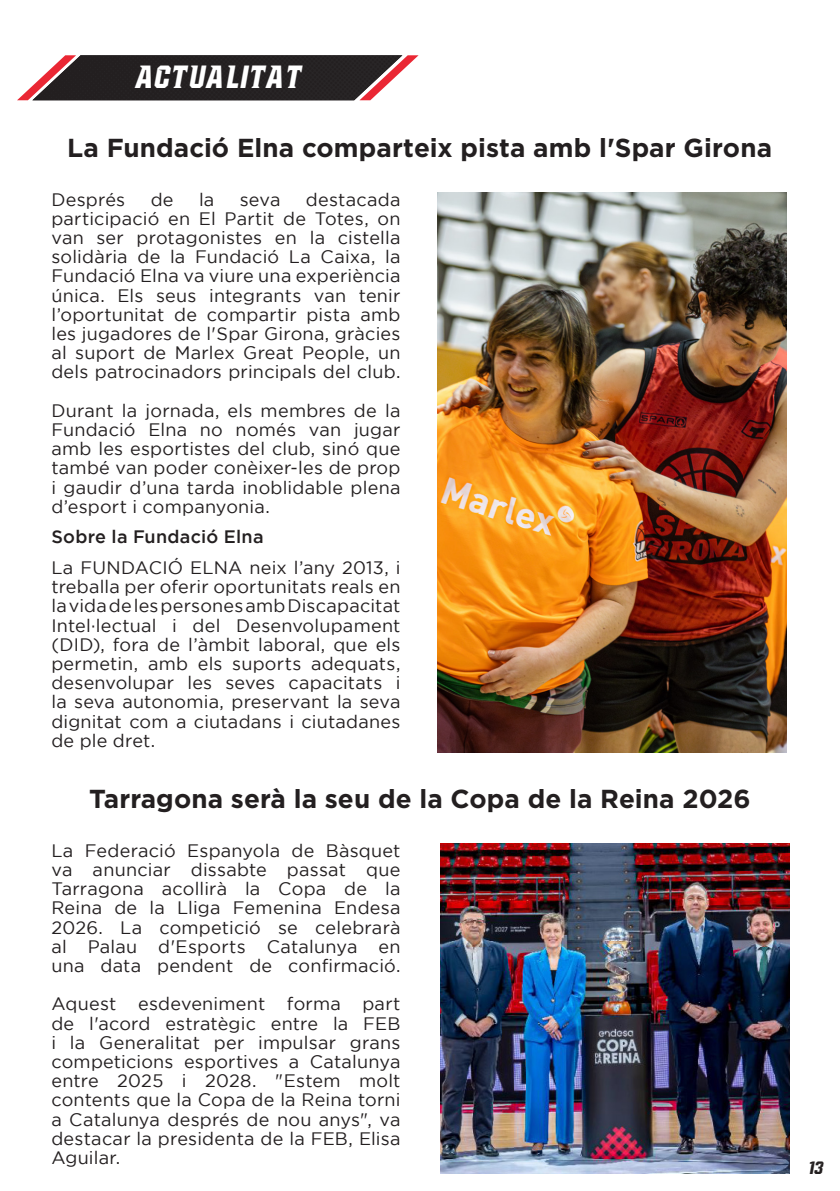
<style>
.page{position:relative;width:840px;height:1191px;background:#fff}
.page>*{position:absolute;margin:0;border:0;box-sizing:border-box;transform-origin:0 0}
.t1{font:italic 32px "NCAA Michigan St Spartans";color:#fff}
.Estilo_de_párrafo_2{font:700 26px "Gotham";letter-spacing:.005em;color:#231f20}
.t2{font:18px/19.2px "Gotham";letter-spacing:.01em;color:#231f20;text-align:justify}
.t3{font:500 18px "Gotham";letter-spacing:.015em;color:#231f20}
.t4{font:italic 18px "NCAA Michigan St Spartans";color:#231f20}
</style>
<div class="page">
<svg style="left:17px;top:55px;width:401px;height:45px;background:#4e4143"></svg>
<img style="left:437px;top:192px;width:348px;height:560px">
<img style="left:440px;top:843px;width:348px;height:331px">
<p class="t1" style="left:135px;top:65px;width:173px">ACTUALITAT</p>
<p class="Estilo_de_párrafo_2" style="left:67px;top:131px;width:706px">La Fundació Elna comparteix pista amb l'Spar Girona</p>
<p class="t2" style="left:51px;top:189px;width:75px">Després</p>
<p class="t2" style="left:151px;top:189px;width:24px">de</p>
<p class="t2" style="left:199px;top:189px;width:17px">la</p>
<p class="t2" style="left:240px;top:189px;width:42px">seva</p>
<p class="t2" style="left:51px;top:189px;width:350px;text-indent:254px">destacada participació en El Partit de Totes, on van ser protagonistes en la cistella solidària de la Fundació La Caixa, la Fundació Elna va viure una experiència única. Els seus integrants van tenir l’oportunitat de compartir pista amb les jugadores de l'Spar Girona, gràcies al suport de Marlex Great People, un dels patrocinadors principals del club.</p>
<p class="t2" style="left:51px;top:400px;width:350px">Durant la jornada, els membres de la Fundació Elna no només van jugar amb les esportistes del club, sinó que també van poder conèixer-les de prop i gaudir d’una tarda inoblidable plena d’esport i companyonia.</p>
<p class="t3" style="left:51px;top:527px;width:214px">Sobre la Fundació Elna</p>
<p class="t2" style="left:51px;top:557px;width:350px">La FUNDACIÓ ELNA neix l’any 2013, i treballa per oferir oportunitats reals en la vida de les persones amb Discapacitat Intel·lectual i del Desenvolupament (DID), fora de l’àmbit laboral, que els permetin, amb els suports adequats, desenvolupar les seves capacitats i la seva autonomia, preservant la seva dignitat com a ciutadans i ciutadanes de ple dret.</p>
<p class="Estilo_de_párrafo_2" style="left:89px;top:782px;width:662px">Tarragona serà la seu de la Copa de la Reina 2026</p>
<p class="t2" style="left:51px;top:840px;width:350px">La Federació Espanyola de Bàsquet va anunciar dissabte passat que Tarragona acollirà la Copa de la Reina de la Lliga Femenina Endesa 2026. La competició se celebrarà al Palau d'Esports Catalunya en una data pendent de confirmació.</p>
<p class="t2" style="left:51px;top:994px;width:350px">Aquest esdeveniment forma part de l'acord estratègic entre la FEB i la Generalitat per impulsar grans competicions esportives a Catalunya entre 2025 i 2028. "Estem molt contents que la Copa de la Reina torni a Catalunya després de nou anys", va destacar la presidenta de la FEB, Elisa Aguilar.</p>
<p class="t4" style="left:807px;top:1161px;width:19px">13</p>
</div>
